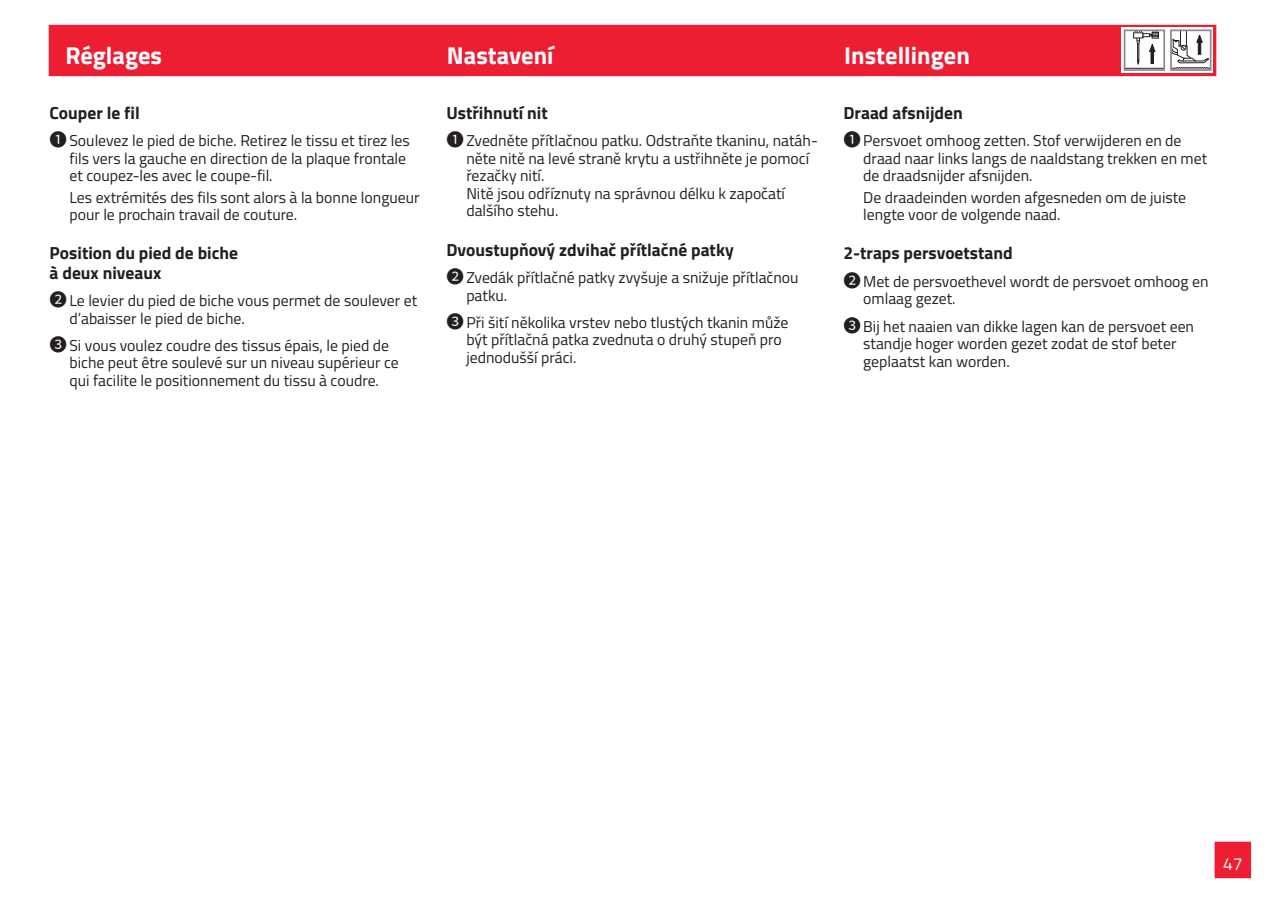
<style>
.page{position:relative;width:1275px;height:903px;background:#fff}
.page>*{position:absolute;margin:0;border:0;box-sizing:border-box;transform-origin:0 0}
.t1{font:700 24.5px "Titillium Web";color:#fff}
.t2{font:700 17.5px/19.2px "Titillium Web";color:#231f20}
.t3{font:17.5px "Titillium Web";color:#fff}
.t4{font:15.75px/17.5px "Titillium Web";color:#231f20}
.s1{font-family:"Noto Sans Hant";font-size:17.5px}
</style>
<div class="page">
<div style="left:1215px;top:842px;width:35px;height:35px;background:#ed1d32"></div>
<div style="left:1214px;top:842px;width:37px;height:36px;border:2px solid #ed1d32"></div>
<div style="left:50px;top:26px;width:1165px;height:49px;background:#ed1d32"></div>
<div style="left:49px;top:25px;width:1167px;height:51px;border:2px solid #ed1d32"></div>
<div style="left:1122px;top:28px;width:91px;height:45px;background:linear-gradient(to bottom,#fdfdfd,#fff)"></div>
<svg style="left:1173px;top:32px;width:35px;height:36px"></svg>
<div style="left:1170px;top:29px;width:41px;height:42px;border:2px solid #8a8c8f"></div>
<div style="left:1133px;top:32px;width:10px;height:6px;border:1px solid #231f20"></div>
<div style="left:1152px;top:32px;width:7px;height:7px;border:1px solid #231f20"></div>
<svg style="left:1135px;top:32px;width:23px;height:36px"></svg>
<div style="left:1124px;top:29px;width:41px;height:42px;border:2px solid #8a8c8f"></div>
<h1 class="t1" style="left:65px;top:37px;width:98px">Réglages</h1>
<h1 class="t1" style="left:447px;top:37px;width:108px">Nastavení</h1>
<h1 class="t1" style="left:844px;top:37px;width:127px">Instellingen</h1>
<p class="t2" style="left:50px;top:102px;width:92px">Couper le fil</p>
<p class="t4" style="left:69px;top:131px;width:342px;text-indent:-20px"><span class="s1">❶</span>Soulevez le pied de biche. Retirez le tissu et tirez les fils vers la gauche en direction de la plaque frontale et coupez-les avec le coupe-fil.</p>
<p class="t4" style="left:69px;top:188px;width:352px">Les extrémités des fils sont alors à la bonne longueur pour le prochain travail de couture.</p>
<p class="t2" style="left:50px;top:243px;width:190px">Position du pied de biche à deux niveaux</p>
<p class="t4" style="left:69px;top:291px;width:349px;text-indent:-20px"><span class="s1">❷</span>Le levier du pied de biche vous permet de soulever et d’abaisser le pied de biche.</p>
<p class="t4" style="left:69px;top:336px;width:331px;text-indent:-20px"><span class="s1">❸</span>Si vous voulez coudre des tissus épais, le pied de biche peut être soulevé sur un niveau supérieur ce qui facilite le positionnement du tissu à coudre.</p>
<p class="t2" style="left:446px;top:102px;width:103px">Ustřihnutí nit</p>
<p class="t4" style="left:466px;top:131px;width:353px;text-indent:-20px"><span class="s1">❶</span>Zvedněte přítlačnou patku. Odstraňte tkaninu, natáh&shy;něte nitě na levé straně krytu a ustřihněte je pomocí řezačky nití.<br>Nitě jsou odříznuty na správnou délku k započatí dalšího stehu.</p>
<p class="t2" style="left:446px;top:239px;width:289px">Dvoustupňový zdvihač přítlačné patky</p>
<p class="t4" style="left:466px;top:268px;width:334px;text-indent:-20px"><span class="s1">❷</span>Zvedák přítlačné patky zvyšuje a snižuje přítlačnou patku.</p>
<p class="t4" style="left:466px;top:313px;width:324px;text-indent:-20px"><span class="s1">❸</span>Při šití několika vrstev nebo tlustých tkanin může být přítlačná patka zvednuta o druhý stupeň pro jednodušší práci.</p>
<p class="t2" style="left:843px;top:102px;width:121px">Draad afsnijden</p>
<p class="t4" style="left:863px;top:131px;width:345px;text-indent:-20px"><span class="s1">❶</span>Persvoet omhoog zetten. Stof verwijderen en de draad naar links langs de naaldstang trekken en met de draadsnijder afsnijden.</p>
<p class="t4" style="left:863px;top:188px;width:325px">De draadeinden worden afgesneden om de juiste lengte voor de volgende naad.</p>
<p class="t2" style="left:843px;top:243px;width:171px">2-traps persvoetstand</p>
<p class="t4" style="left:863px;top:272px;width:347px;text-indent:-20px"><span class="s1">❷</span>Met de persvoethevel wordt de persvoet omhoog en omlaag gezet.</p>
<p class="t4" style="left:863px;top:317px;width:332px;text-indent:-20px"><span class="s1">❸</span>Bij het naaien van dikke lagen kan de persvoet een standje hoger worden gezet zodat de stof beter geplaatst kan worden.</p>
<p class="t3" style="left:1223px;top:851px;width:21px">47</p>
</div>
